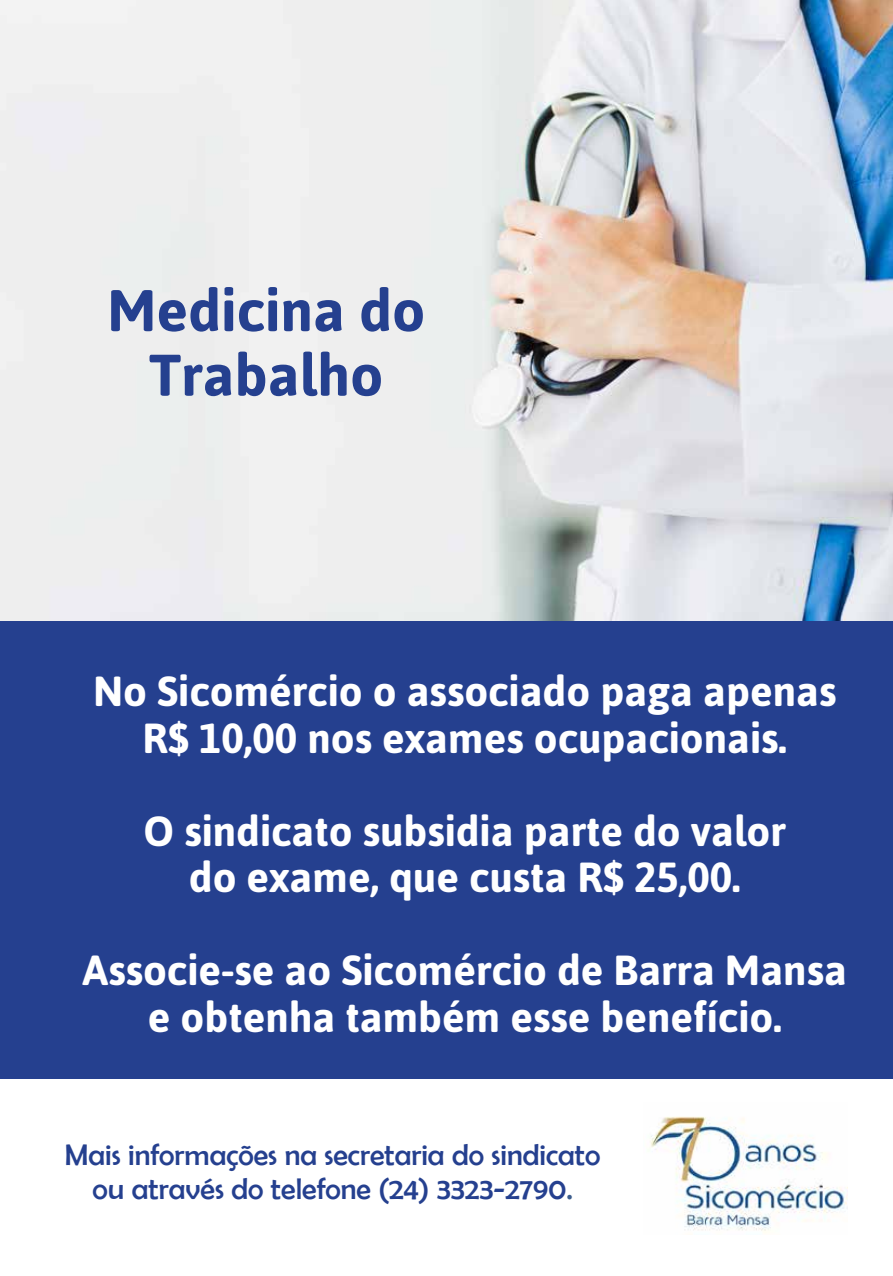
<style>
.page{position:relative;width:893px;height:1276px;background:#fff}
.page>*{position:absolute;margin:0;border:0;box-sizing:border-box;transform-origin:0 0}
.t1{font:700 58.5px/64.5px "Asap";color:#25408f;text-align:center}
.t2{font:700 42px/46.5px "Asap";color:#fff;text-align:center}
.t3{font:30px/34.5px "Berlin Sans FB";color:#25408f;text-align:center}
.s1{color:#3c5d8d}
</style>
<div class="page">
<img style="left:0;top:0;width:893px;height:621px">
<div style="left:0;top:621px;width:893px;height:458px;background:#25408f"></div>
<img style="left:650px;top:1116px;width:198px;height:117px">
<h1 class="t1" style="left:107px;top:278px;width:320px">Medicina do<br>Trabalho</h1>
<p class="t2" style="left:93px;top:667px;width:745px">No Sicomércio o associado paga apenas<br>R$ 10,00 nos exames ocupacionais.</p>
<p class="t2" style="left:144px;top:807px;width:644px">O sindicato subsidia parte do valor do exame, que custa R$ 25,00.</p>
<p class="t2" style="left:83px;top:946px;width:766px">Associe-se ao Sicomércio de Barra Mansa e obtenha também esse benefício.</p>
<p class="t3" style="left:65px;top:1137px;width:537px">Mais informações na secretaria do sindicato ou através do telefone (24) 3323-2790<span class="s1">.</span></p>
</div>
